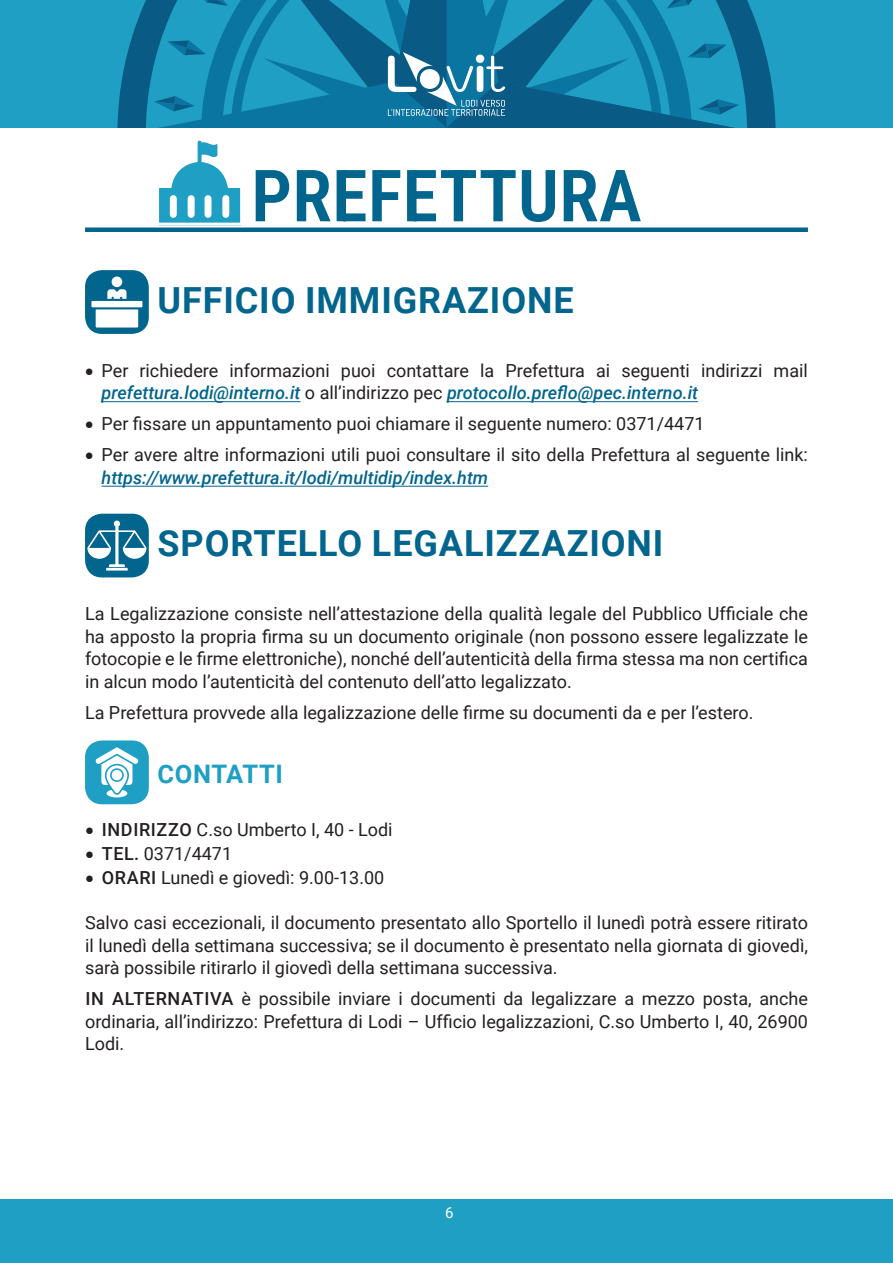
<style>
.page{position:relative;width:893px;height:1263px;background:#fff}
.page>*{position:absolute;margin:0;border:0;box-sizing:border-box;transform-origin:0 0}
.t1{font:600 72px "Roboto Condensed";letter-spacing:.005em;color:#02658d}
.t2{font:700 36px "Roboto";letter-spacing:.025em;color:#02658d}
.t3{font:700 25.5px "Roboto";letter-spacing:.025em;color:#1f9fc3}
.t4{font:18px/22.5px "Roboto";color:#231f20;text-align:justify}
.N_pagina{font:15px "Roboto";color:#fff}
.s1{font-weight:500;font-style:italic;color:#02658d}
.s2{font-weight:500}
</style>
<div class="page">
<div style="left:0;top:1199px;width:893px;height:64px;background:#1f9fc3"></div>
<div style="left:0;top:0;width:893px;height:128px;background:#1f9fc3"></div>
<svg style="left:117px;top:56px;width:659px;height:72px"></svg>
<svg style="left:127px;top:0;width:261px;height:128px"></svg>
<svg style="left:388px;top:0;width:378px;height:128px"></svg>
<div style="left:85px;top:227px;width:723px;height:5px;background:#02658d"></div>
<hr style="left:102px;top:401px;width:198px;height:1px;background:#02658d">
<hr style="left:447px;top:401px;width:251px;height:1px;background:#02658d">
<hr style="left:102px;top:486px;width:386px;height:1px;background:#02658d">
<div style="left:85px;top:270px;width:64px;height:64px;background:#02658d;border-radius:17px"></div>
<svg style="left:107px;top:289px;width:19px;height:10px"></svg>
<svg style="left:96px;top:309px;width:42px;height:18px"></svg>
<div style="left:91px;top:301px;width:51px;height:6px;background:#fff"></div>
<div style="left:112px;top:276px;width:10px;height:11px;background:#fff;border-radius:50%"></div>
<div style="left:85px;top:514px;width:64px;height:63px;background:#02658d;border-radius:17px"></div>
<svg style="left:87px;top:521px;width:59px;height:50px"></svg>
<div style="left:85px;top:740px;width:64px;height:64px;background:#1f9fc3;border-radius:17px"></div>
<svg style="left:95px;top:747px;width:44px;height:50px"></svg>
<svg style="left:159px;top:141px;width:81px;height:82px"></svg>
<p class="t1" style="left:251px;top:145px;width:392px">PREFETTURA</p>
<p class="t2" style="left:158px;top:275px;width:418px">UFFICIO IMMIGRAZIONE</p>
<p class="t4" style="left:102px;top:359px;width:708px;text-indent:-17px">• Per richiedere informazioni puoi contattare la Prefettura ai seguenti indirizzi mail <span class="s1">prefettura.lodi@interno.it</span> o all’indirizzo pec <span class="s1">protocollo.preflo@pec.interno.it</span></p>
<p class="t4" style="left:85px;top:412px;width:621px">• Per fissare un appuntamento puoi chiamare il seguente numero: 0371/4471</p>
<p class="t4" style="left:102px;top:443px;width:708px;text-indent:-17px">• Per avere altre informazioni utili puoi consultare il sito della Prefettura al seguente link: <span class="s1">https://www.prefettura.it/lodi/multidip/index.htm</span></p>
<p class="t2" style="left:158px;top:518px;width:507px">SPORTELLO LEGALIZZAZIONI</p>
<p class="t4" style="left:85px;top:602px;width:724px">La Legalizzazione consiste nell’attestazione della qualità legale del Pubblico Ufficiale che ha apposto la propria firma su un documento originale (non possono essere legalizzate le fotocopie e le firme elettroniche), nonché dell’autenticità della firma stessa ma non certifica in alcun modo l’autenticità del contenuto dell’atto legalizzato.</p>
<p class="t4" style="left:85px;top:701px;width:670px">La Prefettura provvede alla legalizzazione delle firme su documenti da e per l’estero.</p>
<p class="t3" style="left:158px;top:756px;width:127px">CONTATTI</p>
<p class="t4" style="left:85px;top:818px;width:309px">• <span class="s2">INDIRIZZO</span> C.so Umberto I, 40 - Lodi</p>
<p class="t4" style="left:85px;top:842px;width:148px">• <span class="s2">TEL.</span> 0371/4471</p>
<p class="t4" style="left:85px;top:866px;width:300px">• <span class="s2">ORARI</span> Lunedì e giovedì: 9.00-13.00</p>
<p class="t4" style="left:85px;top:911px;width:724px">Salvo casi eccezionali, il documento presentato allo Sportello il lunedì potrà essere ritirato il lunedì della settimana successiva; se il documento è presentato nella giornata di giovedì, sarà possibile ritirarlo il giovedì della settimana successiva.</p>
<p class="t4" style="left:85px;top:987px;width:724px"><span class="s2">IN ALTERNATIVA</span> è possibile inviare i documenti da legalizzare a mezzo posta, anche ordinaria, all’indirizzo: Prefettura di Lodi – Ufficio legalizzazioni, C.so Umberto I, 40, 26900<br>Lodi.</p>
<p class="N_pagina" style="left:445px;top:1202px;width:10px">6</p>
</div>
